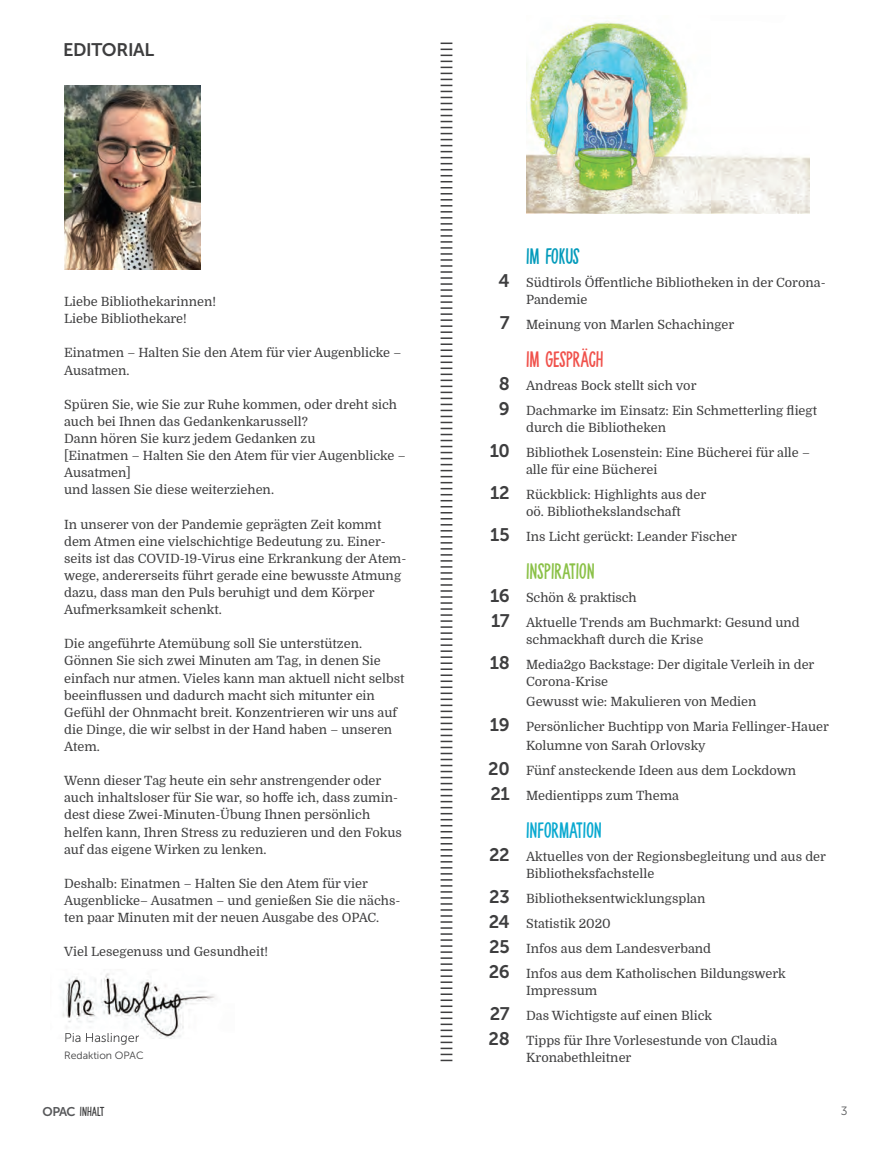
<style>
.page{position:relative;width:893px;height:1149px;background:#fff}
.page>*{position:absolute;margin:0;border:0;box-sizing:border-box;transform-origin:0 0}
.t1{font:22.5px "Mulhouse DEMO";color:#8bc148}
.t2{font:22.5px "Mulhouse DEMO";color:#0aa9d0}
.t3{font:22.5px "Mulhouse DEMO";color:#f0524c}
.t4{font:22.5px "Mulhouse DEMO";color:#049bbb}
.t5{font:18.15px "Museo Sans 700";letter-spacing:-.02em;color:#3e3e3f}
.t6{font:13.2px "Mulhouse DEMO";letter-spacing:-.01em;color:#3e3e3f}
.t7{font:12.75px/17.1px "Domine";color:#3e3e3f}
.t8{font:12.75px "Museo Sans 300";color:#3e3e3f}
.t9{font:12px "Museo Sans 300";color:#57585a}
.t10{font:10.5px "Museo Sans 300";color:#3e3e3f}
.s1{font-family:"Museo Sans 700";font-size:12.6px;color:#57585a}
</style>
<div class="page">
<img style="left:64px;top:85px;width:136px;height:184px">
<img style="left:526px;top:21px;width:283px;height:193px">
<svg style="left:441px;top:43px;width:11px;height:1019px"></svg>
<img style="left:62px;top:973px;width:153px;height:65px">
<img style="left:65px;top:1032px;width:74px;height:6px">
<h2 class="t5" style="left:63px;top:40px;width:93px">EDITORIAL</h2>
<p class="t7" style="left:64px;top:293px;width:153px">Liebe Bibliothekarinnen!<br>Liebe Bibliothekare!</p>
<p class="t7" style="left:64px;top:344px;width:339px">Einatmen – Halten Sie den Atem für vier Augenblicke –<br>Ausatmen.</p>
<p class="t7" style="left:64px;top:396px;width:343px">Spüren Sie, wie Sie zur Ruhe kommen , oder dreht sich auch bei Ihnen das Gedankenkarussell?<br>Dann hören Sie kurz jedem Gedanken zu<br>[Einatmen – Halten Sie den Atem für vier Augenblicke – Ausatmen]<br>und lassen Sie diese weiterziehen.</p>
<p class="t7" style="left:64px;top:515px;width:344px">In unserer von der Pandemie geprägten Zeit kommt dem Atmen eine vielschichtige Bedeutung zu. Einer&shy;seits ist das COVID-19-Virus eine Erkrankung der Atem&shy;wege, andererseits führt gerade eine bewusste Atmung dazu, dass man den Puls beruhigt und dem Körper Aufmerksamkeit schenkt.</p>
<p class="t7" style="left:64px;top:635px;width:342px">Die angeführte Atemübung soll Sie unterstützen.<br>Gönnen Sie sich zwei Minuten am Tag, in denen Sie einfach nur atmen. Vieles kann man aktuell nicht selbst beeinflussen und dadurch macht sich mitunter ein Gefühl der Ohnmacht breit. Konzentrieren wir uns auf die Dinge, die wir selbst in der Hand haben – unseren Atem.</p>
<p class="t7" style="left:64px;top:772px;width:339px">Wenn dieser Tag heute ein sehr anstrengender oder auch inhalt sloser für Sie war, so hoffe ich, dass zumin&shy;dest diese Zwei-Minuten-Übung Ihnen persönlich helfen kann, Ihren Stress zu reduzieren und den Fokus auf das eigene Wirken zu lenken.</p>
<p class="t7" style="left:64px;top:874px;width:338px">Deshalb : Einatmen – Halten Sie den Atem für vier<br>Augenblicke– Ausatmen – und genießen Sie die nächs&shy;ten paar Minuten mit der neuen Ausgabe des OPAC.</p>
<p class="t7" style="left:64px;top:943px;width:205px">Viel Lesegenuss und Gesundheit!</p>
<p class="t8" style="left:64px;top:1030px;width:77px">Pia Haslinger</p>
<p class="t10" style="left:64px;top:1048px;width:81px">Redaktion OPAC</p>
<h1 class="t4" style="left:526px;top:244px;width:55px">IM FOKUS</h1>
<h2 class="t5" style="left:499px;top:271px;width:13px">4</h2>
<p class="t7" style="left:526px;top:274px;width:301px">Südtirols Öffentliche Bibliotheken in der Corona-<br>Pandemie</p>
<h2 class="t5" style="left:500px;top:313px;width:11px">7</h2>
<p class="t7" style="left:526px;top:316px;width:210px">Meinung von Marlen Schachinger</p>
<h1 class="t3" style="left:526px;top:347px;width:79px">IM GESPRÄCH</h1>
<h2 class="t5" style="left:499px;top:373px;width:13px">8</h2>
<p class="t7" style="left:526px;top:377px;width:172px">Andreas Bock stellt sich vor</p>
<h2 class="t5" style="left:499px;top:398px;width:12px">9</h2>
<p class="t7" style="left:526px;top:402px;width:292px">Dachmarke im Einsatz: Ein Schmetterling fliegt durch die Bibliotheken</p>
<h2 class="t5" style="left:490px;top:440px;width:22px">10</h2>
<p class="t7" style="left:526px;top:444px;width:285px">Bibliothek Losenstein: Eine Bücherei für alle – alle für eine Bücherei</p>
<h2 class="t5" style="left:490px;top:483px;width:21px">12</h2>
<p class="t7" style="left:526px;top:486px;width:182px">Rückblick: Highlights aus der oö . Bibliothekslandschaft</p>
<h2 class="t5" style="left:490px;top:525px;width:21px">15</h2>
<p class="t7" style="left:526px;top:528px;width:212px">Ins Licht gerückt: Leander Fischer</p>
<h1 class="t1" style="left:526px;top:559px;width:70px">INSPIRATION</h1>
<h2 class="t5" style="left:490px;top:585px;width:21px">16</h2>
<p class="t7" style="left:526px;top:589px;width:112px">Schön &amp; praktisch</p>
<h2 class="t5" style="left:491px;top:610px;width:20px">17</h2>
<p class="t7" style="left:526px;top:614px;width:275px">Aktuelle Trends am Buchmarkt: Gesund und schmackhaft durch die Krise</p>
<h2 class="t5" style="left:490px;top:652px;width:22px">18</h2>
<p class="t7" style="left:526px;top:656px;width:290px">Media2go Backstage: Der digitale Verleih in der<br>Corona-Krise</p>
<p class="t7" style="left:526px;top:692px;width:232px">Gewusst wie: Makulieren von Medien</p>
<h2 class="t5" style="left:490px;top:714px;width:21px">19</h2>
<p class="t7" style="left:526px;top:716px;width:304px;line-height:19.2px">Persönlicher Buchtipp von Maria Fellinger-Hauer<br>Kolumne von Sarah Orlovsky</p>
<h2 class="t5" style="left:488px;top:758px;width:23px">20</h2>
<p class="t7" style="left:526px;top:761px;width:272px">Fünf ansteckende Ideen aus dem Lockdown</p>
<h2 class="t5" style="left:490px;top:783px;width:21px">21</h2>
<p class="t7" style="left:526px;top:786px;width:154px">Medientipps zum Thema</p>
<h1 class="t2" style="left:526px;top:817px;width:77px">INFORMATION</h1>
<h2 class="t5" style="left:489px;top:844px;width:22px">22</h2>
<p class="t7" style="left:526px;top:847px;width:301px">Aktuelles von der Regionsbegleitung und aus der<br>Bibliotheksfachstelle</p>
<h2 class="t5" style="left:489px;top:886px;width:22px">23</h2>
<p class="t7" style="left:526px;top:889px;width:181px">Bibliotheksentwicklungsplan</p>
<h2 class="t5" style="left:489px;top:911px;width:23px">24</h2>
<p class="t7" style="left:526px;top:914px;width:86px">Statistik 2020</p>
<h2 class="t5" style="left:489px;top:936px;width:22px">25</h2>
<p class="t7" style="left:526px;top:939px;width:187px">Infos aus dem Landesverband</p>
<h2 class="t5" style="left:489px;top:961px;width:23px">26</h2>
<p class="t7" style="left:526px;top:964px;width:261px">Infos aus dem Katholischen Bildungswerk<br>Impressum</p>
<h2 class="t5" style="left:490px;top:1003px;width:21px">27</h2>
<p class="t7" style="left:526px;top:1006px;width:188px">Das Wichtigste auf einen Blick</p>
<h2 class="t5" style="left:489px;top:1028px;width:23px">28</h2>
<p class="t7" style="left:526px;top:1031px;width:253px">Tipps für Ihre Vorlesestunde von Claudia<br>Kronabethleitner</p>
<p class="t6" style="left:43px;top:1103px;width:63px"><span class="s1">OPAC</span> INHALT</p>
<p class="t9" style="left:841px;top:1104px;width:8px">3</p>
</div>
